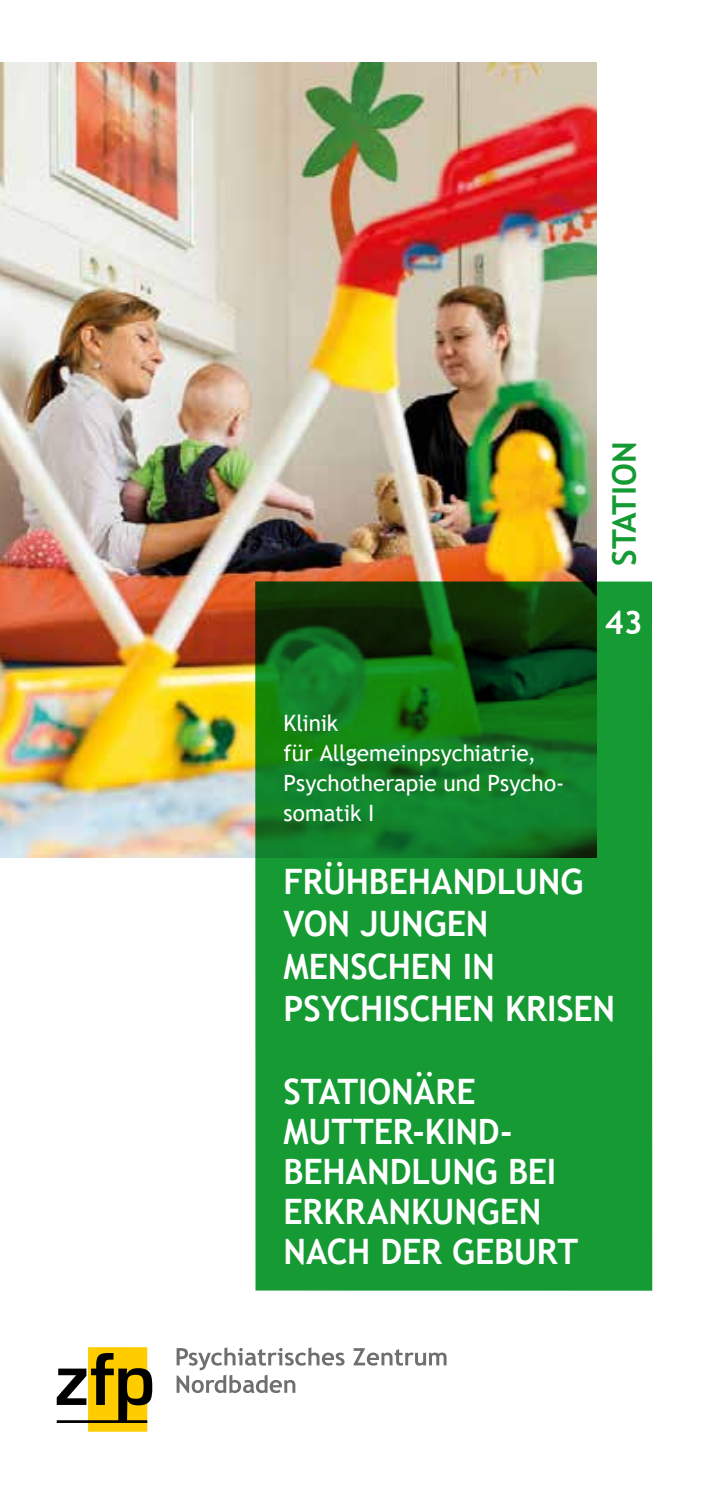
<style>
.page{position:relative;width:709px;height:1489px;background:#fff}
.page>*{position:absolute;margin:0;border:0;box-sizing:border-box;transform-origin:0 0}
.t1{font:700 35px/40px "Trebuchet MS";letter-spacing:-.005em;color:#fff}
.t2{font:700 32.5px "Trebuchet MS";color:#159a34}
.t3{font:700 32.5px "Trebuchet MS";color:#fff}
.t4{font:22.5px/30px "Trebuchet MS";letter-spacing:-.005em;color:#fff}
</style>
<div class="page">
<img style="left:1px;top:63px;width:595px;height:794px">
<svg style="left:255px;top:581px;width:397px;height:709px;background:#13882b"></svg>
<svg style="left:177px;top:1347px;width:167px;height:45px"></svg>
<svg style="left:353px;top:1348px;width:93px;height:17px"></svg>
<svg style="left:88px;top:1347px;width:59px;height:84px"></svg>
<svg style="left:57px;top:1352px;width:95px;height:70px"></svg>
<p class="t2" style="left:604px;top:566px;width:126px;rotate:-90deg">STATION</p>
<p class="t4" style="left:283px;top:708px;width:279px">Klinik<br>für Allgemeinpsychiatrie,<br>Psychotherapie und Psycho&shy;somatik I</p>
<p class="t3" style="left:605px;top:602px;width:40px">43</p>
<p class="t1" style="left:283px;top:859px;width:333px;line-height:42.5px">FRÜHBEHANDLUNG<br>VON JUNGEN<br>MENSCHEN IN<br>PSYCHISCHEN KRISEN</p>
<p class="t1" style="left:283px;top:1071px;width:296px">STATIONÄRE<br>MUTTER-KIND-<br>BEHANDLUNG BEI<br>ERKRANKUNGEN<br>NACH DER GEBURT</p>
</div>
